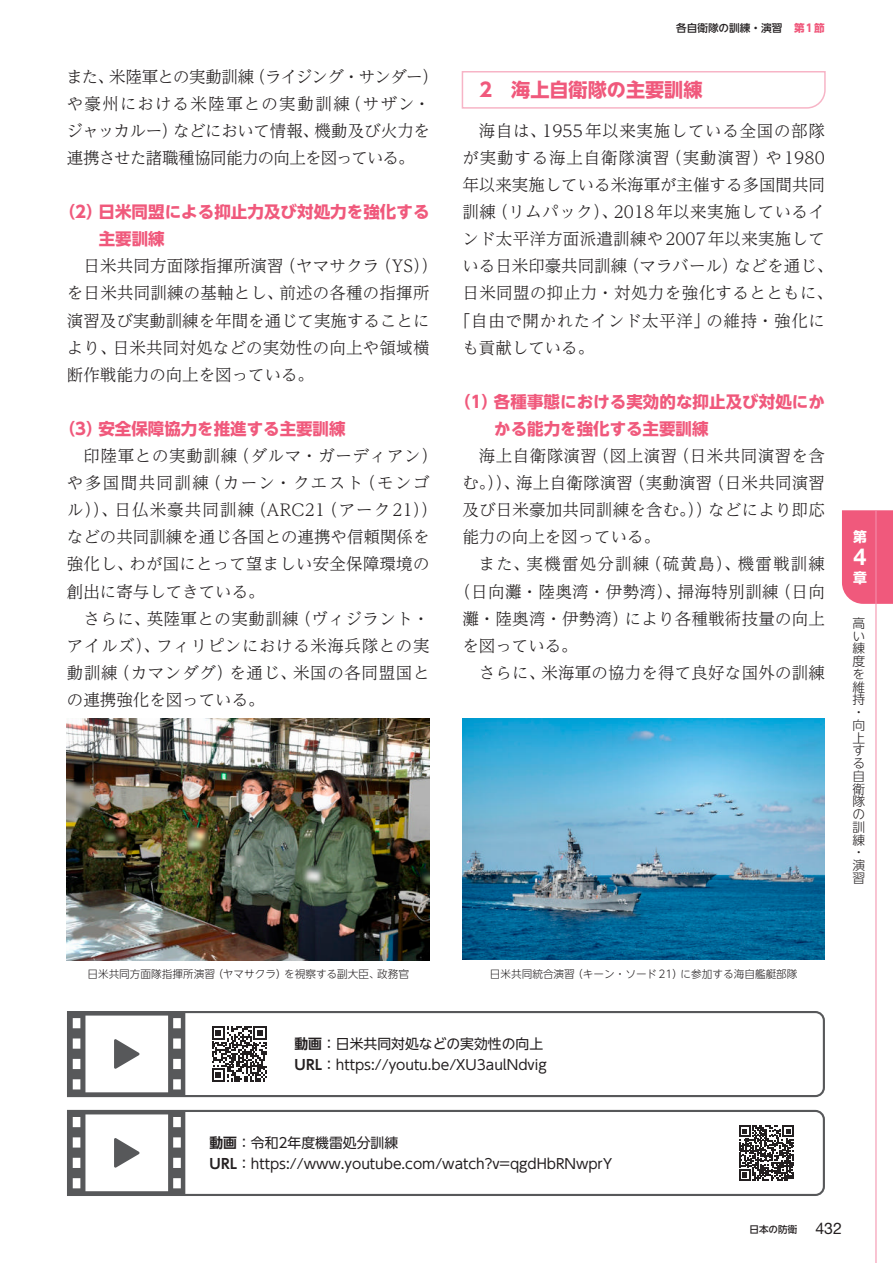
<style>
.page{position:relative;width:893px;height:1263px;background:#fff}
.page>*{position:absolute;margin:0;border:0;box-sizing:border-box;transform-origin:0 0}
.t1{font:700 23.4px "Helvetica Neue LT Std";color:#fff}
.t2{font:700 19.2px "UD Shin Go NT Pr 6 N";color:#f0597c}
.t3{font:300 16.5px/27.2px "UD Reimin Pr 6 N";letter-spacing:.015em;color:#231f20}
.t4{font:300 16.5px/27.2px "UD Reimin Pr 6 N";letter-spacing:-.02em;color:#231f20}
.t5{font:700 16.5px/27.2px "UD Shin Go NT Pr 6 N";letter-spacing:.005em;color:#f0597c}
.t6{font:300 16.5px "UD Reimin Pr 6 N";letter-spacing:.05em;color:#231f20}
.t7{font:300 16.5px "UD Reimin Pr 6 N";letter-spacing:.045em;color:#231f20}
.t8{font:300 16.5px "UD Reimin Pr 6 N";letter-spacing:.04em;color:#231f20}
.t9{font:300 16.5px "UD Reimin Pr 6 N";letter-spacing:.075em;color:#231f20}
.t10{font:13.8px/21.3px "UD Shin Go NT Pr 6 N";color:#231f20}
.t11{font:700 13.8px "UD Shin Go NT Pr 6 N";color:#fff}
.t12{font:300 12.75px/12.8px "UD Shin Go NT Pr 6 N";color:#231f20}
.t13{font:300 10.65px "UD Shin Go NT Pr 6 N";color:#231f20}
.t14{font:500 10.65px "UD Shin Go NT Pr 6 N";color:#231f20}
.t15{font:500 9.6px "UD Shin Go NT Pr 6 N";color:#231f20}
.s1{font-weight:700;color:#f0597c}
.s2{font-family:"UD Shin Go NT Pr 6 N De";font-weight:700}
.s3{font-family:"Helvetica Neue LT Std";font-weight:400;font-size:15.9px}
</style>
<div class="page">
<svg style="left:461px;top:71px;width:365px;height:38px"></svg>
<svg style="left:67px;top:1011px;width:758px;height:87px"></svg>
<svg style="left:68px;top:1012px;width:117px;height:84px"></svg>
<svg style="left:67px;top:1109px;width:758px;height:87px"></svg>
<svg style="left:68px;top:1111px;width:117px;height:84px"></svg>
<img style="left:67px;top:718px;width:362px;height:242px">
<img style="left:462px;top:718px;width:363px;height:242px">
<div style="left:842px;top:510px;width:51px;height:94px;background:#f0597c"></div>
<hr style="left:875px;top:510px;width:1px;height:753px;background:#f490ac">
<p class="t4" style="left:66px;top:62px;width:374px">また、米陸軍との実動訓練（ライジング・サンダー）や豪州における米陸軍との実動訓練（サザン・ジャッカルー）などにおいて情報、機動及び火力を連携させた諸職種協同能力の向上を図っている。</p>
<p class="t5" style="left:99px;top:198px;width:332px;text-indent:-40px">（2）日米同盟による抑止力及び対処力を強化する主要訓練</p>
<p class="t3" style="left:67px;top:252px;width:372px;text-indent:16px">日米共同方面隊指揮所演習（ヤマサクラ（YS））を日米共同訓練の基軸とし、前述の各種の指揮所演習及び実動訓練を年間を通じて実施することにより、日米共同対処などの実効性の向上や領域横断作戦能力の向上を図っている。</p>
<p class="t5" style="left:59px;top:415px;width:288px">（3）安全保障協力を推進する主要訓練</p>
<p class="t3" style="left:67px;top:442px;width:372px;text-indent:16px">印陸軍との実動訓練（ダルマ・ガーディアン）や多国間共同訓練（カーン・クエスト（モンゴル））、日仏米豪共同訓練（ARC21（アーク21））などの共同訓練を通じ各国との連携や信頼関係を強化し、わが国にとって望ましい安全保障環境の創出に寄与してきている。</p>
<p class="t3" style="left:67px;top:604px;width:364px;text-align:justify;text-indent:16px">さらに、英陸軍との実動訓練（ヴィジラント・アイルズ）、フィリピンにおける米海兵隊との実動訓練（カマンダグ）を通じ、米国の各同盟国との連携強化を図っている。</p>
<p class="t14" style="left:676px;top:19px;width:150px">各自衛隊の訓練・演習 <span class="s1">第1節</span></p>
<p class="t2" style="left:479px;top:74px;width:225px">2　海上自衛隊の主要訓練</p>
<p class="t7" style="left:479px;top:117px;width:347px">海自は、1955年以来実施している全国の部隊</p>
<p class="t6" style="left:462px;top:144px;width:364px">が実動する海上自衛隊演習（実動演習）や1980</p>
<p class="t3" style="left:462px;top:171px;width:364px">年以来実施している米海軍が主催する多国間共同</p>
<p class="t3" style="left:462px;top:198px;width:364px">訓練（リムパック）、2018年以来実施しているイ</p>
<p class="t3" style="left:462px;top:225px;width:364px">ンド太平洋方面派遣訓練や2007年以来実施して</p>
<p class="t3" style="left:462px;top:252px;width:372px">いる日米印豪共同訓練（マラバール）などを通じ、</p>
<p class="t3" style="left:462px;top:279px;width:372px">日米同盟の抑止力・対処力を強化するとともに、</p>
<p class="t8" style="left:454px;top:307px;width:372px">「自由で開かれたインド太平洋」の維持・強化に</p>
<p class="t3" style="left:462px;top:333px;width:133px">も貢献している。</p>
<p class="t5" style="left:494px;top:388px;width:332px;text-indent:-40px">（1）各種事態における実効的な抑止及び対処にかかる能力を強化する主要訓練</p>
<p class="t3" style="left:462px;top:442px;width:364px;text-align:justify;text-indent:16px">海上自衛隊演習（図上演習（日米共同演習を含む。））、海上自衛隊演習（実動演習（日米共同演習及び日米豪加共同訓練を含む。））などにより即応能力の向上を図っている。</p>
<p class="t9" style="left:479px;top:551px;width:348px">また、実機雷処分訓練（硫黄島）、機雷戦訓練</p>
<p class="t3" style="left:454px;top:577px;width:372px">（日向灘・陸奥湾・伊勢湾）、掃海特別訓練（日向</p>
<p class="t3" style="left:462px;top:604px;width:364px">灘・陸奥湾・伊勢湾）により各種戦術技量の向上</p>
<p class="t3" style="left:462px;top:631px;width:117px">を図っている。</p>
<p class="t3" style="left:479px;top:658px;width:347px">さらに、米海軍の協力を得て良好な国外の訓練</p>
<p class="t11" style="left:853px;top:525px;width:15px">第</p>
<h1 class="t1" style="left:853px;top:542px;width:14px">4</h1>
<p class="t11" style="left:853px;top:566px;width:15px">章</p>
<p class="t12" style="left:853px;top:616px;width:14px">高い練度を維持・向上する自衛隊の訓練・演習</p>
<p class="t13" style="left:87px;top:965px;width:323px">日米共同方面隊指揮所演習（ヤマサクラ）を視察する副大臣、政務官</p>
<p class="t13" style="left:490px;top:965px;width:309px">日米共同統合演習（キーン・ソード21）に参加する海自艦艇部隊</p>
<p class="t10" style="left:294px;top:1032px;width:254px"><span class="s2">動画</span>：日米共同対処などの実効性の向上<br><span class="s2">URL</span>：https://youtu.be/XU3aulNdvig</p>
<p class="t10" style="left:209px;top:1131px;width:404px"><span class="s2">動画</span>：令和2年度機雷処分訓練<br><span class="s2">URL</span>：https://www.youtube.com/watch?v=qgdHbRNwprY</p>
<p class="t15" style="left:749px;top:1221px;width:94px">日本の防衛 <span class="s3">432</span></p>
</div>
